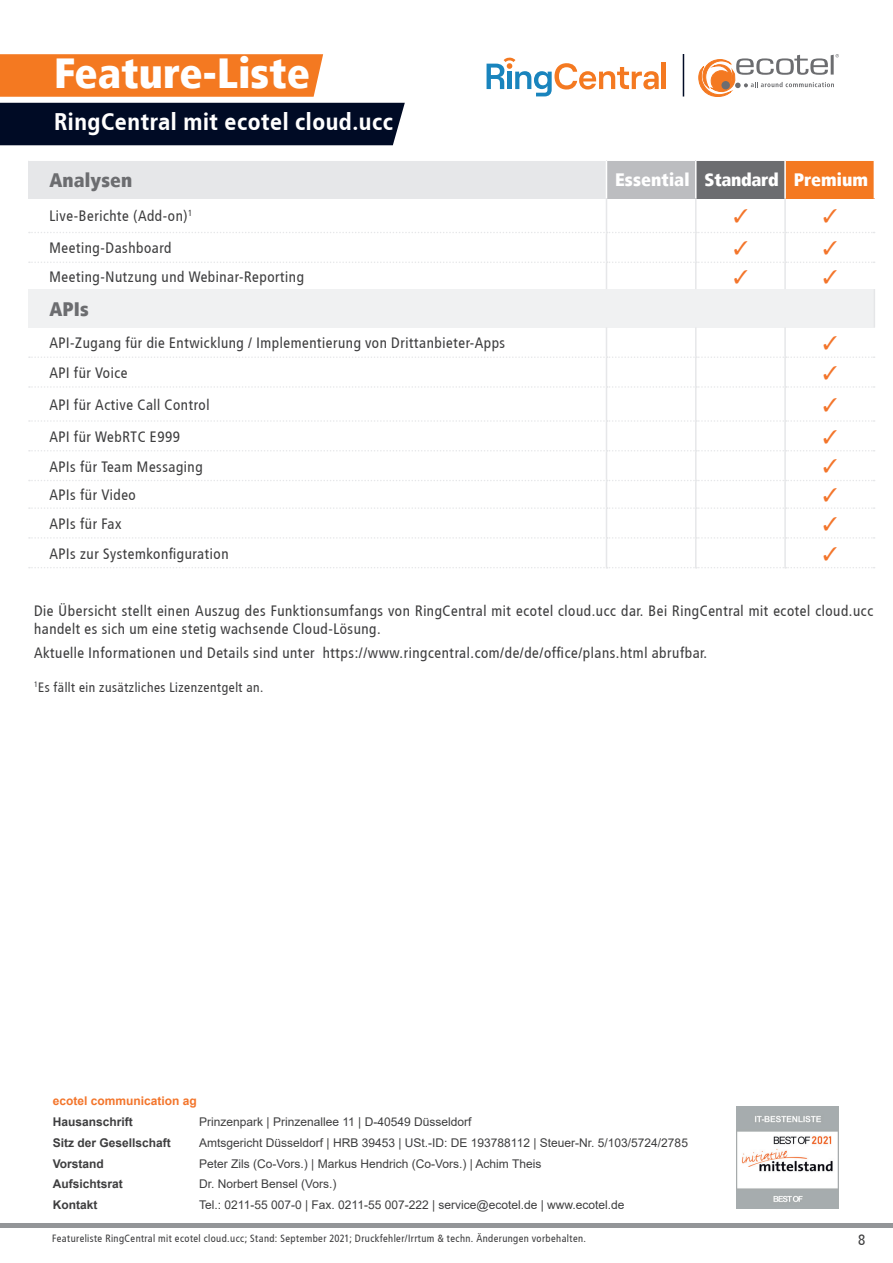
<style>
.page{position:relative;width:893px;height:1263px;background:#fff}
.page>*{position:absolute;margin:0;border:0;box-sizing:border-box;transform-origin:0 0}
.t1{font:900 42px "Transit";color:#fff}
.t2{font:700 24px "Transit";color:#fff}
.t3{font:900 19.5px "Transit";color:#6c6d70}
.t4{font:900 18px "Transit";color:#fff}
.t5{font:15px/18px "Transit";color:#3e3e3f}
.t6{font:13.5px "Transit";color:#3e3e3f}
.t7{font:12px "Arial";color:#3e3e3f}
.t8{font:700 12px "Arial";color:#3e3e3f}
.t9{font:700 12px "Arial";color:#f3752b}
.t10{font:10.5px "Transit";color:#3e3e3f}
</style>
<div class="page">
<div style="left:0;top:103px;width:405px;height:42px;background:#000b25"></div>
<hr style="left:662px;top:62px;width:4px;height:27px;background:#f47921">
<svg style="left:487px;top:58px;width:172px;height:38px"></svg>
<hr style="left:683px;top:54px;width:1px;height:43px;background:#000b25">
<div style="left:0;top:54px;width:323px;height:43px;background:#f47921"></div>
<svg style="left:699px;top:54px;width:140px;height:43px"></svg>
<div style="left:28px;top:160px;width:578px;height:38px;background:#e6e7e9"></div>
<div style="left:606px;top:160px;width:90px;height:38px;background:#bcbdc0"></div>
<div style="left:696px;top:160px;width:89px;height:38px;background:#6c6d70"></div>
<div style="left:785px;top:160px;width:89px;height:38px;background:#f47921"></div>
<div style="left:28px;top:289px;width:846px;height:38px;background:#f0f1f2"></div>
<hr style="left:874px;top:289px;width:1px;height:38px;background:#e5e6e8">
<hr style="left:606px;top:198px;width:1px;height:34px;background:#e6e7e9">
<hr style="left:695px;top:198px;width:1px;height:34px;background:#e6e7e9">
<hr style="left:784px;top:198px;width:2px;height:34px;background:#e6e7e9">
<hr style="left:606px;top:388px;width:1px;height:32px;background:#e6e7e9">
<hr style="left:695px;top:388px;width:1px;height:32px;background:#e6e7e9">
<hr style="left:784px;top:388px;width:2px;height:32px;background:#e6e7e9">
<hr style="left:28px;top:159px;width:578px;height:2px;background:#fff">
<hr style="left:785px;top:159px;width:90px;height:2px;background:#fff">
<hr style="left:696px;top:159px;width:89px;height:2px;background:#fff">
<hr style="left:784px;top:161px;width:2px;height:37px;background:#fff">
<hr style="left:606px;top:159px;width:90px;height:2px;background:#fff">
<hr style="left:695px;top:161px;width:1px;height:37px;background:#fff">
<hr style="left:606px;top:161px;width:1px;height:37px;background:#fff">
<hr style="left:0;top:1224px;width:893px;height:4px;background:#939598">
<img style="left:737px;top:1107px;width:102px;height:102px">
<svg style="left:29px;top:232px;width:846px;height:57px"></svg>
<svg style="left:29px;top:327px;width:846px;height:61px"></svg>
<svg style="left:29px;top:420px;width:846px;height:148px"></svg>
<h1 class="t1" style="left:54px;top:48px;width:258px">Feature-Liste</h1>
<h2 class="t2" style="left:54px;top:108px;width:341px">RingCentral mit ecotel cloud.ucc</h2>
<h3 class="t3" style="left:49px;top:168px;width:84px">Analysen</h3>
<p class="t4" style="left:615px;top:169px;width:254px">Essential Standard Premium</p>
<p class="t5" style="left:49px;top:207px;width:145px">Live-Berichte (Add-on)<sup>1</sup></p>
<p class="t5" style="left:49px;top:239px;width:124px">Meeting-Dashboard</p>
<p class="t5" style="left:49px;top:267px;width:257px">Meeting-Nutzung und Webinar-Reporting</p>
<h3 class="t3" style="left:49px;top:297px;width:41px">APIs</h3>
<p class="t5" style="left:49px;top:334px;width:458px">API-Zugang für die Entwicklung / Implementierung von Drittanbieter-Apps</p>
<p class="t5" style="left:49px;top:364px;width:80px">API für Voice</p>
<p class="t5" style="left:49px;top:396px;width:162px">API für Active Call Control</p>
<p class="t5" style="left:49px;top:428px;width:133px">API für WebRTC E999</p>
<p class="t5" style="left:49px;top:457px;width:155px">APIs für Team Messaging</p>
<p class="t5" style="left:49px;top:486px;width:89px">APIs für Video</p>
<p class="t5" style="left:49px;top:515px;width:74px">APIs für Fax</p>
<p class="t5" style="left:49px;top:545px;width:181px">APIs zur Systemkonfiguration</p>
<p class="t5" style="left:34px;top:601px;width:841px">Die Übersicht stellt einen Auszug des Funktionsumfangs von RingCentral mit ecotel cloud.ucc dar. Bei RingCentral mit ecotel cloud.ucc handelt es sich um eine stetig wachsende Cloud-Lösung.</p>
<p class="t5" style="left:34px;top:643px;width:675px">Aktuelle Informationen und Details sind unter https://www.ringcentral.com/de/de/office/plans.html abrufbar.</p>
<p class="t6" style="left:34px;top:679px;width:232px"><sup>1</sup>Es fällt ein zusätzliches Lizenzentgelt an.</p>
<p class="t9" style="left:53px;top:1093px;width:146px">ecotel communication ag</p>
<p class="t8" style="left:53px;top:1113px;width:82px">Hausanschrift</p>
<p class="t7" style="left:199px;top:1114px;width:274px">Prinzenpark | Prinzenallee 11 | D-40549 Düsseldorf</p>
<p class="t8" style="left:53px;top:1134px;width:120px">Sitz der Gesellschaft</p>
<p class="t7" style="left:199px;top:1134px;width:490px">Amtsgericht Düsseldorf | HRB 39453 | USt.-ID: DE 193788112 | Steuer-Nr. 5/103/5724/2785</p>
<p class="t8" style="left:53px;top:1155px;width:53px">Vorstand</p>
<p class="t7" style="left:199px;top:1155px;width:344px">Peter Zils (Co-Vors.) | Markus Hendrich (Co-Vors.) | Achim Theis</p>
<p class="t8" style="left:53px;top:1176px;width:72px">Aufsichtsrat</p>
<p class="t7" style="left:199px;top:1176px;width:139px">Dr. Norbert Bensel (Vors.)</p>
<p class="t8" style="left:53px;top:1196px;width:46px">Kontakt</p>
<p class="t7" style="left:199px;top:1197px;width:427px">Tel.: 0211-55 007-0 | Fax. 0211-55 007-222 | service@ecotel.de | www.ecotel.de</p>
<p class="t10" style="left:52px;top:1232px;width:536px">Featureliste RingCentral mit ecotel cloud.ucc; Stand: September 2021; Druckfehler/Irrtum &amp; techn. Änderungen vorbehalten.</p>
<p class="t5" style="left:858px;top:1231px;width:9px">8</p>
</div>
